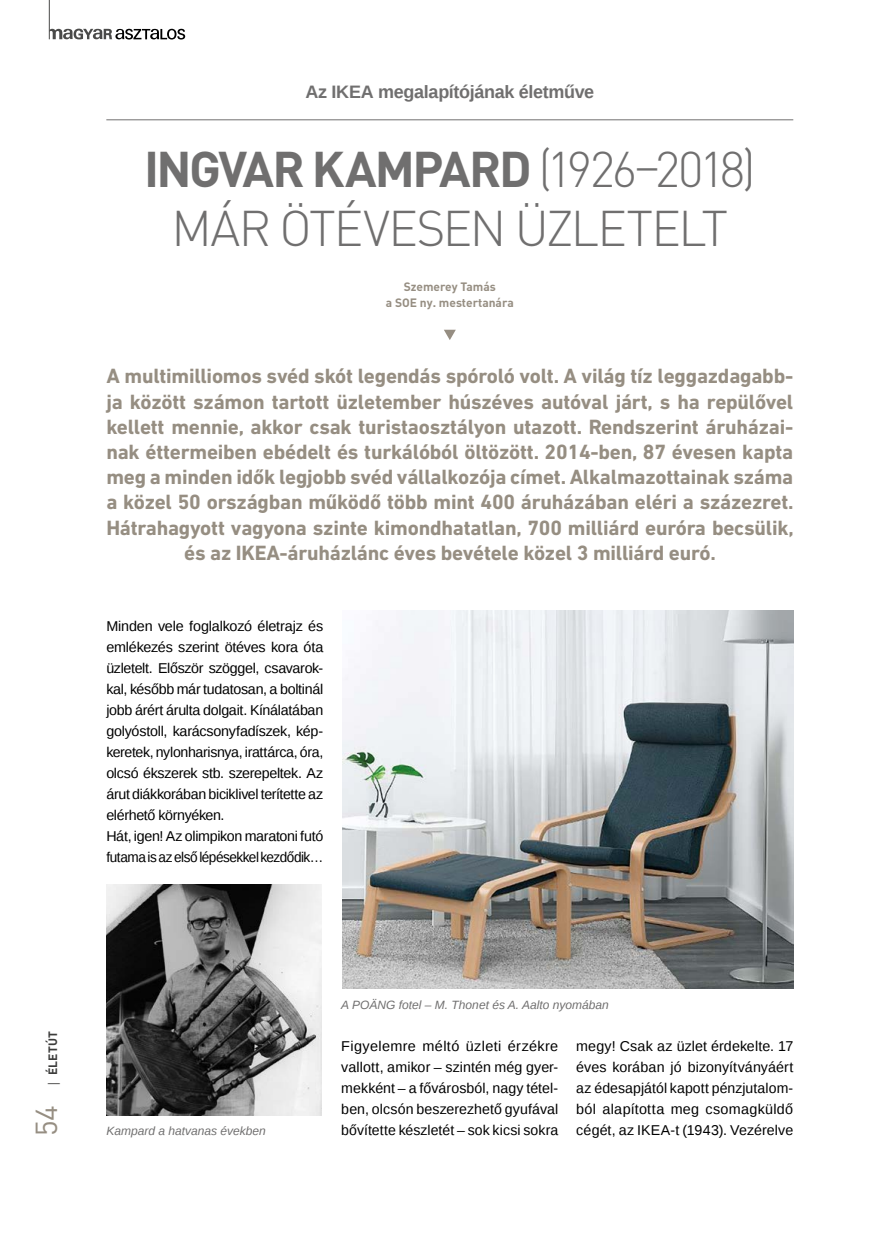
<style>
.page{position:relative;width:872px;height:1242px;background:#fff}
.page>*{position:absolute;margin:0;border:0;box-sizing:border-box;transform-origin:0 0}
.t1{font:300 49.5px/59.4px "DIN Pro";letter-spacing:-.04em;color:#706f6f;text-align:center}
.t2{font:30px "DIN Pro";color:#968e82}
.t3{font:700 21px/25.2px "DIN Next LT Pro";letter-spacing:-.01em;color:#968e82;text-align:center}
.t4{font:700 18px "Liberation Sans";letter-spacing:-.02em;color:#706f6f}
.t5{font:14.25px/21px "Liberation Sans";letter-spacing:-.02em;color:#000;text-align:justify}
.t6{font:italic 12px "Liberation Sans";color:#706f6f}
.t7{font:700 12px/16.5px "DIN Pro";color:#968e82;text-align:center}
.t8{font:700 12px "DIN Pro";letter-spacing:.01em;color:#3c3c3b}
.s1{font-weight:700}
.s2{font-family:"Open Sans";font-weight:400}
</style>
<div class="page">
<svg style="left:49px;top:29px;width:136px;height:11px"></svg>
<hr style="left:49px;top:0;width:1px;height:39px;background:#4a4a49">
<hr style="left:106px;top:119px;width:687px;height:1px;background:#706f6f">
<svg style="left:444px;top:330px;width:12px;height:10px"></svg>
<img style="left:106px;top:885px;width:215px;height:230px">
<img style="left:342px;top:610px;width:451px;height:378px">
<p class="t4" style="left:305px;top:80px;width:290px">Az IKEA megalapítójának életműve</p>
<h1 class="t1" style="left:144px;top:137px;width:613px"><span class="s1">INGVAR KAMPARD</span> (1926–2018)<br>MÁR ÖTÉVESEN ÜZLETELT</h1>
<p class="t7" style="left:386px;top:277px;width:129px">Szemerey Tamás<br>a SOE ny. mestertanára</p>
<p class="t3" style="left:106px;top:363px;width:689px">A multimilliomos svéd skót legendás spóroló volt. A világ tíz leggazdagabb&shy;ja között számon tartott üzletember húszéves autóval járt, s ha repülővel kellett mennie, akkor csak turistaosztályon utazott. Rendszerint áruházai&shy;nak éttermeiben ebédelt és turkálóból öltözött. 2014-ben, 87 évesen kapta meg a minden idők legjobb svéd vállalkozója címet. Alkalmazottainak száma a közel 50 országban működő több mint 400 áruházában eléri a százezret.<br>Hátrahagyott vagyona szinte kimondhatatlan, 700 milliárd euróra becsülik, és az IKEA-áruházlánc éves bevétele közel 3 milliárd euró.</p>
<p class="t5" style="left:106px;top:616px;width:218px;text-align:left">Minden vele foglalkozó életrajz és emlékezés szerint ötéves kora óta üzletelt. Először szöggel, csavarok&shy;kal, később már tudatosan, a boltinál jobb árért árulta dolgait. Kínálatában golyóstoll, karácsonyfadíszek, kép&shy;keretek, nylonharisnya, irattárca, óra, olcsó ékszerek stb. szerepeltek. Az árut diákkorában biciklivel terítette az elérhető környéken.<br>Hát, igen! Az olimpikon maratoni futó futama is az első lépésekkel kezdődik…</p>
<p class="t8" style="left:45px;top:1087px;width:58px;rotate:-90deg"><span class="s2">|</span> ÉLETÚT</p>
<h2 class="t2" style="left:26px;top:1136px;width:33px;rotate:-90deg">54</h2>
<p class="t6" style="left:106px;top:1123px;width:161px">Kampard a hatvanas években</p>
<p class="t6" style="left:341px;top:997px;width:269px">A POÄNG fotel – M. Thonet és A. Aalto nyomában</p>
<p class="t5" style="left:341px;top:1036px;width:218px">Figyelemre méltó üzleti érzékre vallott, amikor – szintén még gyer&shy;mekként – a fővárosból, nagy tétel&shy;ben, olcsón beszerezhető gyufával bővítette készletét – sok kicsi sokra</p>
<p class="t5" style="left:576px;top:1036px;width:218px">megy! Csak az üzlet érdekelte. 17 éves korában jó bizonyítványáért az édesapjától kapott pénzjutalom&shy;ból alapította meg csomagküldő cégét, az IKEA-t (1943). Vezérelve</p>
</div>
